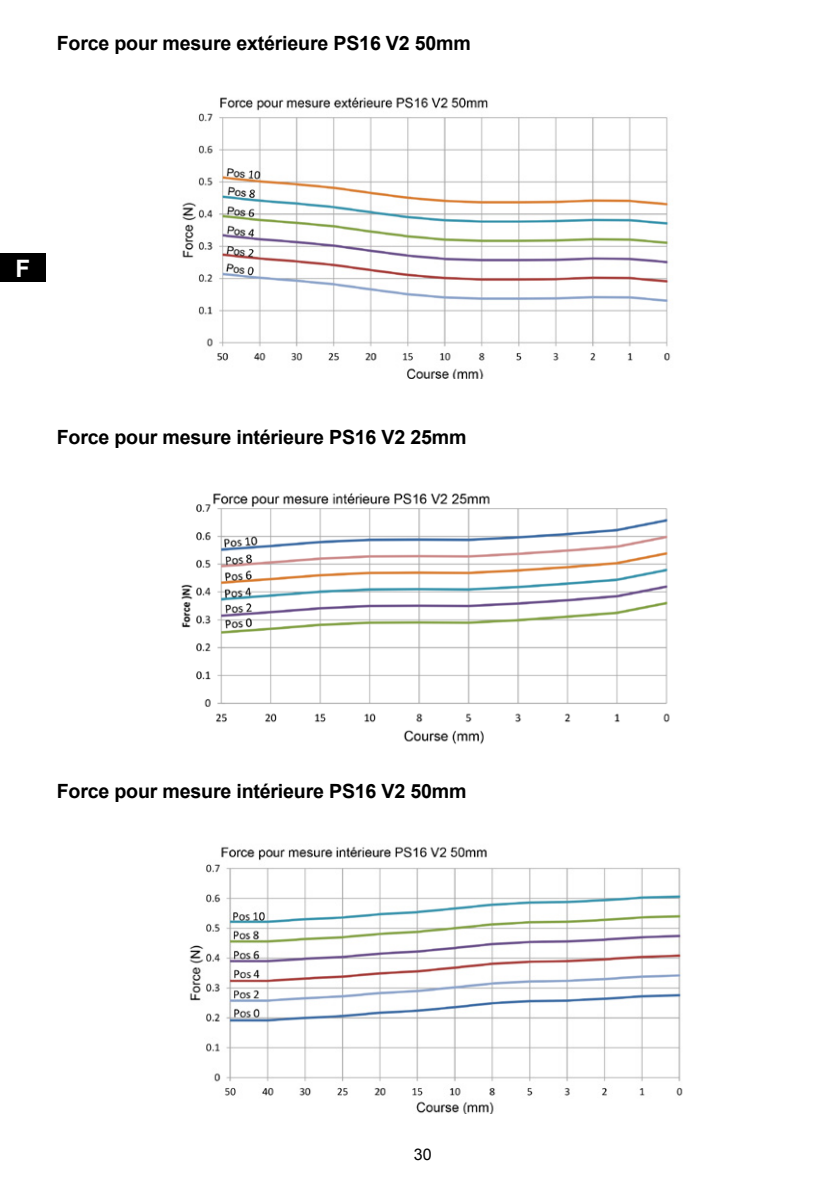
<style>
.page{position:relative;width:840px;height:1191px;background:#fff}
.page>*{position:absolute;margin:0;border:0;box-sizing:border-box;transform-origin:0 0}
.t1{font:700 24px "Arial";color:#fff}
.t2{font:700 19.6px "Arial";letter-spacing:-.01em;color:#000}
.t3{font:16px "Arial";color:#000}
</style>
<div class="page">
<div style="left:0;top:254px;width:45px;height:28px;background:#000"></div>
<img style="left:181px;top:493px;width:489px;height:252px">
<img style="left:182px;top:97px;width:489px;height:281px">
<img style="left:189px;top:846px;width:494px;height:267px">
<p class="t2" style="left:57px;top:30px;width:415px">Force pour mesure extérieure PS16 V2 50mm</p>
<p class="t1" style="left:15px;top:252px;width:16px">F</p>
<p class="t2" style="left:57px;top:423px;width:411px">Force pour mesure intérieure PS16 V2 25mm</p>
<p class="t2" style="left:57px;top:778px;width:411px">Force pour mesure intérieure PS16 V2 50mm</p>
<p class="t3" style="left:413px;top:1143px;width:19px">30</p>
</div>
